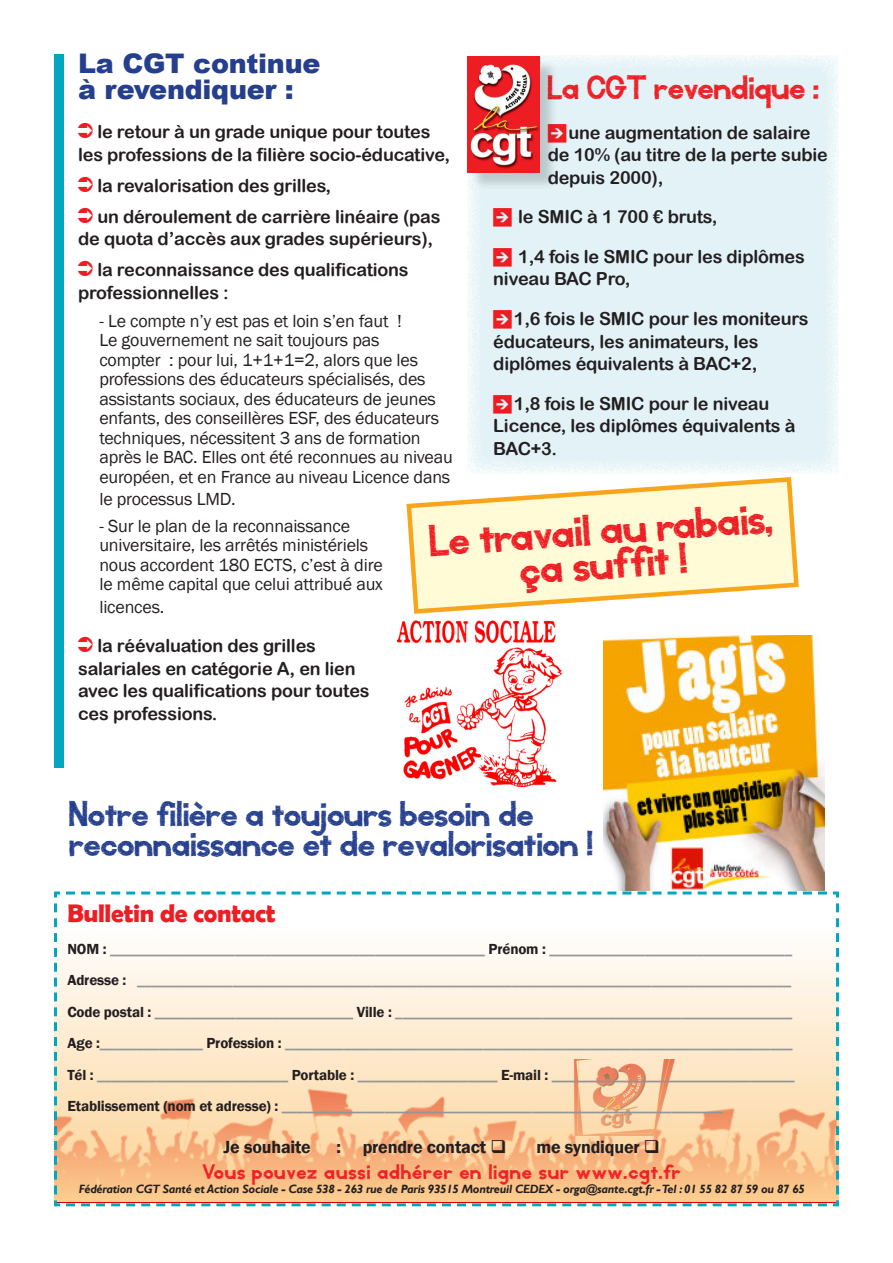
<style>
.page{position:relative;width:893px;height:1263px;background:#fff}
.page>*{position:absolute;margin:0;border:0;box-sizing:border-box;transform-origin:0 0}
.txt_encadré{font:31.5px/34.5px "Illuminate";color:#ee1d23;text-align:center}
.txt_encadré-2{font:900 27px/25.5px "Arial";letter-spacing:-.01em;color:#253f8e}
.txt_encadré-3{font:25.5px/30px "Illuminate";letter-spacing:-.01em;color:#253f8e}
.txt_courant_3_col{font:700 25.5px "Berlin Sans FB Demi";letter-spacing:-.01em;color:#ee1d23}
.t1{font:24px "Illuminate";letter-spacing:-.01em;color:#ee1d23}
.txt_encadré-4{font:18px/22.5px "Arial Rounded MT Bold";letter-spacing:-.01em;color:#231f20}
.txt_encadré-5{font:18px/19.5px "Franklin Gothic";letter-spacing:-.01em;color:#231f20}
.txt_courant_3_col-2{font:600 18px "Franklin Gothic";letter-spacing:-.01em;color:#231f20}
.txt_courant_3_col-3{font:600 15px "Franklin Gothic";letter-spacing:-.01em;color:#939598}
.txt_courant{font:15px "Illuminate";letter-spacing:.06em;color:#ee1d23}
.txt_courant-2{font:italic 700 12px "Gill Sans";letter-spacing:-.02em;color:#231f20}
.s1{font-family:"Arrowstfb";color:#ee1d23}
.s2{color:#231f20}
.s3{color:#919396}
</style>
<div class="page">
<div style="left:468px;top:55px;width:371px;height:419px;background:#e2f2f6"></div>
<svg style="left:54px;top:890px;width:785px;height:317px"></svg>
<div style="left:470px;top:59px;width:88px;height:132px;background:#231f20;opacity:.2"></div>
<img style="left:468px;top:57px;width:71px;height:115px">
<img style="left:396px;top:620px;width:167px;height:168px">
<img style="left:603px;top:635px;width:222px;height:255px">
<div style="left:54px;top:54px;width:10px;height:713px;background:#00a7bf"></div>
<svg style="left:406px;top:477px;width:393px;height:137px"></svg>
<p class="txt_encadré-2" style="left:78px;top:50px;width:244px">La CGT continue à revendiquer :</p>
<p class="txt_encadré-4" style="left:78px;top:120px;width:373px"><span class="s1">L</span> le retour à un grade unique pour toutes les professions de la filière socio-éducative,</p>
<p class="txt_encadré-4" style="left:78px;top:174px;width:255px"><span class="s1">L</span> la revalorisation des grilles,</p>
<p class="txt_encadré-4" style="left:78px;top:205px;width:364px"><span class="s1">L</span> un déroulement de carrière linéaire (pas de quota d’accès aux grades supérieurs),</p>
<p class="txt_encadré-4" style="left:78px;top:258px;width:332px"><span class="s1">L</span> la reconnaissance des qualifications professionnelles :</p>
<p class="txt_encadré-5" style="left:99px;top:311px;width:355px">- Le compte n’y est pas et loin s’en faut !<br>Le gouvernement ne sait toujours pas<br>compter : pour lui, 1+1+1=2, alors que les professions des éducateurs spécialisés, des assistants sociaux, des éducateurs de jeunes enfants, des conseillères ESF, des éducateurs techniques, nécessitent 3 ans de formation après le BAC. Elles ont été reconnues au niveau européen, et en France au niveau Licence dans</p>
<p class="txt_encadré-5" style="left:99px;top:490px;width:138px">le processus LMD.</p>
<p class="txt_encadré-5" style="left:99px;top:516px;width:285px">- Sur le plan de la reconnaissance universitaire, les arrêtés ministériels nous accordent 180 ECTS, c’est à dire le même capital que celui attribué aux</p>
<p class="txt_encadré-5" style="left:99px;top:597px;width:66px">licences.</p>
<p class="txt_encadré-4" style="left:78px;top:634px;width:293px"><span class="s1">L</span> la réévaluation des grilles salariales en catégorie A, en lien avec les qualifications pour toutes ces professions.</p>
<h3 class="t1" style="left:548px;top:77px;width:273px">La CGT revendique :</h3>
<p class="txt_encadré-4" style="left:548px;top:121px;width:282px"><span class="s1">B</span>une augmentation de salaire de 10% (au titre de la perte subie depuis 2000),</p>
<p class="txt_encadré-4" style="left:493px;top:197px;width:313px;line-height:39.5px"><span class="s1">B</span> le SMIC à 1 700 € bruts,<br><span class="s1">B</span> 1,4 fois le SMIC pour les diplômes</p>
<p class="txt_encadré-4" style="left:493px;top:259px;width:317px;line-height:39.5px">niveau BAC Pro,<br><span class="s1">B</span>1,6 fois le SMIC pour les moniteurs</p>
<p class="txt_encadré-4" style="left:493px;top:330px;width:267px">éducateurs, les animateurs, les diplômes équivalents à BAC+2,</p>
<p class="txt_encadré-4" style="left:493px;top:392px;width:304px"><span class="s1">B</span>1,8 fois le SMIC pour le niveau<br>Licence, les diplômes équivalents à<br>BAC+3.</p>
<p class="txt_encadré" style="left:429px;top:528px;width:346px;rotate:-4deg">Le travail au rabais, ça suffit !</p>
<p class="txt_encadré-3" style="left:70px;top:802px;width:525px">Notre filière a toujours besoin de reconnaissance et de revalorisation !</p>
<p class="txt_courant_3_col" style="left:67px;top:899px;width:210px">Bulletin de contact</p>
<p class="txt_courant_3_col-3" style="left:67px;top:939px;width:726px"><span class="s2">NOM :</span> ___________________________________________________ <span class="s2">Prénom :</span> _________________________________</p>
<p class="txt_courant_3_col-3" style="left:67px;top:971px;width:726px"><span class="s2">Adresse :</span> _________________________________________________________________________________________</p>
<p class="txt_courant_3_col-3" style="left:67px;top:1002px;width:726px"><span class="s2">Code postal :</span> <span class="s3">___________________________</span> <span class="s2">Ville :</span> ______________________________________________________</p>
<p class="txt_courant_3_col-3" style="left:67px;top:1034px;width:727px"><span class="s2">Age :</span>______________ <span class="s2">Profession :</span> _____________________________________________________________________</p>
<p class="txt_courant_3_col-3" style="left:67px;top:1065px;width:729px"><span class="s2">Tél :</span> __________________________ <span class="s2">Portable :</span> ___________________ <span class="s2">E-mail :</span> <span class="s3">_________________________________</span></p>
<p class="txt_courant_3_col-3" style="left:67px;top:1097px;width:657px"><span class="s2">Etablissement (nom et adresse) :</span> ____________________________________________________________</p>
<p class="txt_courant_3_col-2" style="left:224px;top:1136px;width:89px">Je souhaite</p>
<p class="txt_courant_3_col-2" style="left:337px;top:1136px;width:171px">: prendre contact ❑</p>
<p class="txt_courant_3_col-2" style="left:536px;top:1136px;width:125px">me syndiquer ❑</p>
<p class="txt_courant" style="left:202px;top:1165px;width:480px">Vous pouvez aussi adhérer en ligne sur www.cgt.fr</p>
<p class="txt_courant-2" style="left:79px;top:1182px;width:728px">Fédération CGT Santé et Action Sociale - Case 538 - 263 rue de Paris 93515 Montreuil CEDEX - orga@sante.cgt.fr - Tel : 01 55 82 87 59 ou 87 65</p>
</div>
